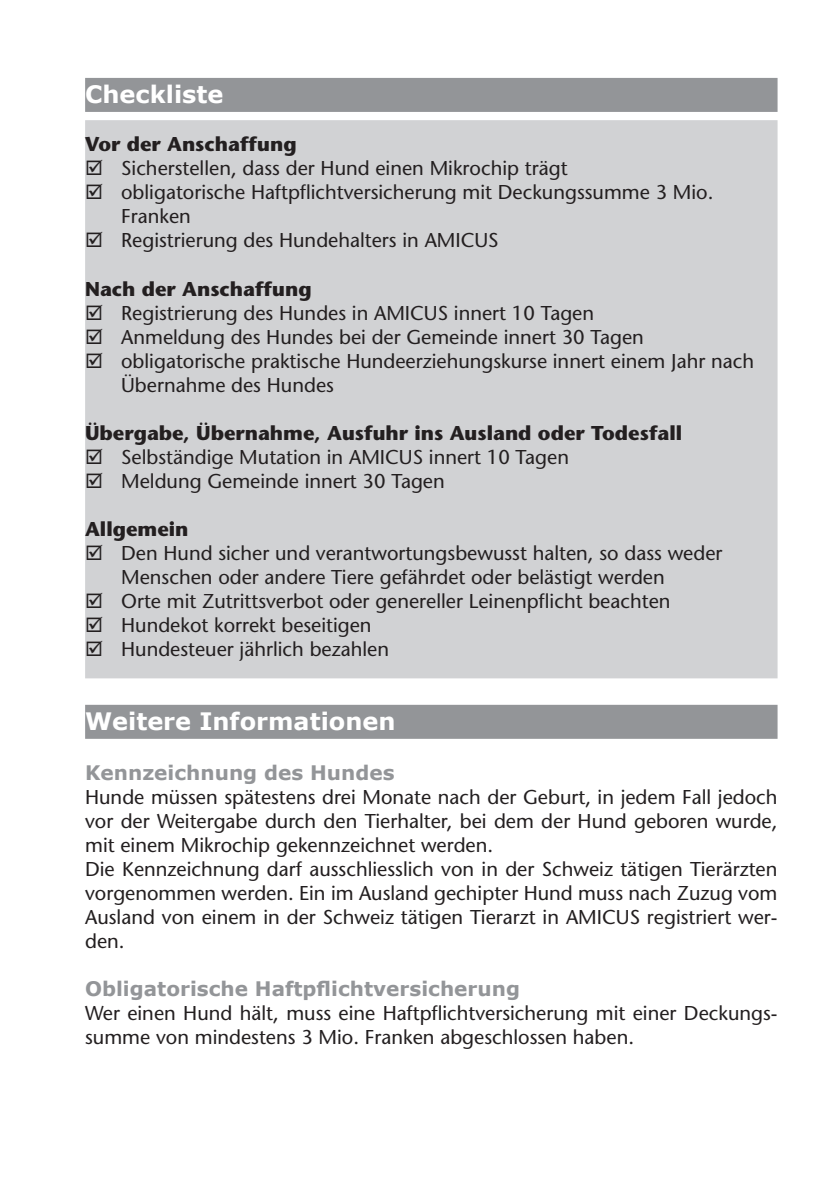
<style>
.page{position:relative;width:840px;height:1191px;background:#fff}
.page>*{position:absolute;margin:0;border:0;box-sizing:border-box;transform-origin:0 0}
.t1{font:700 24px "Verdana";color:#fff}
.t2{font:20px/24px "Stone Sans";color:#231f20}
.t3{font:700 20px "Stone Sans";color:#231f20}
.t4{font:700 20px "Verdana";color:#939598}
</style>
<div class="page">
<div style="left:85px;top:78px;width:692px;height:34px;background:#939598"></div>
<div style="left:85px;top:120px;width:692px;height:558px;background:#d1d2d4"></div>
<div style="left:85px;top:705px;width:692px;height:34px;background:#939598"></div>
<p class="t1" style="left:85px;top:78px;width:140px">Checkliste</p>
<p class="t3" style="left:85px;top:132px;width:213px">Vor der Anschaffung</p>
<p class="t2" style="left:121px;top:156px;width:593px">Sicherstellen, dass der Hund einen Mikrochip trägt<br>obligatorische Haftpflichtversicherung mit Deckungssumme 3 Mio.<br>Franken<br>Registrierung des Hundehalters in AMICUS</p>
<p class="t3" style="left:85px;top:276px;width:228px">Nach der Anschaffung</p>
<p class="t2" style="left:121px;top:300px;width:634px">Registrierung des Hundes in AMICUS innert 10 Tagen<br>Anmeldung des Hundes bei der Gemeinde innert 30 Tagen obligatorische praktische Hundeerziehungskurse innert einem Jahr nach Übernahme des Hundes</p>
<p class="t3" style="left:85px;top:420px;width:598px">Übergabe, Übernahme, Ausfuhr ins Ausland oder Todesfall</p>
<p class="t2" style="left:121px;top:444px;width:449px">Selbständige Mutation in AMICUS innert 10 Tagen<br>Meldung Gemeinde innert 30 Tagen</p>
<p class="t3" style="left:85px;top:516px;width:105px">Allgemein</p>
<p class="t2" style="left:121px;top:540px;width:602px">Den Hund sicher und verantwortungsbewusst halten, so dass weder Menschen oder andere Tiere gefährdet oder belästigt werden<br>Orte mit Zutrittsverbot oder genereller Leinenpflicht beachten Hundekot korrekt beseitigen<br>Hundesteuer jährlich bezahlen</p>
<p class="t1" style="left:85px;top:704px;width:312px">Weitere Informationen</p>
<p class="t4" style="left:85px;top:759px;width:311px">Kennzeichnung des Hundes</p>
<p class="t2" style="left:85px;top:785px;width:693px">Hunde müssen spätestens drei Monate nach der Geburt, in jedem Fall jedoch vor der Weitergabe durch den Tierhalter, bei dem der Hund geboren wurde, mit einem Mikrochip gekennzeichnet werden.<br>Die Kennzeichnung darf ausschliesslich von in der Schweiz tätigen Tierärzten vorgenommen werden. Ein im Ausland gechipter Hund muss nach Zuzug vom Ausland von einem in der Schweiz tätigen Tierarzt in AMICUS registriert wer&shy;den.</p>
<p class="t4" style="left:85px;top:975px;width:436px">Obligatorische Haftpflichtversicherung</p>
<p class="t2" style="left:85px;top:1001px;width:693px">Wer einen Hund hält, muss eine Haftpflichtversicherung mit einer Deckungs&shy;summe von mindestens 3 Mio. Franken abgeschlossen haben.</p>
</div>
